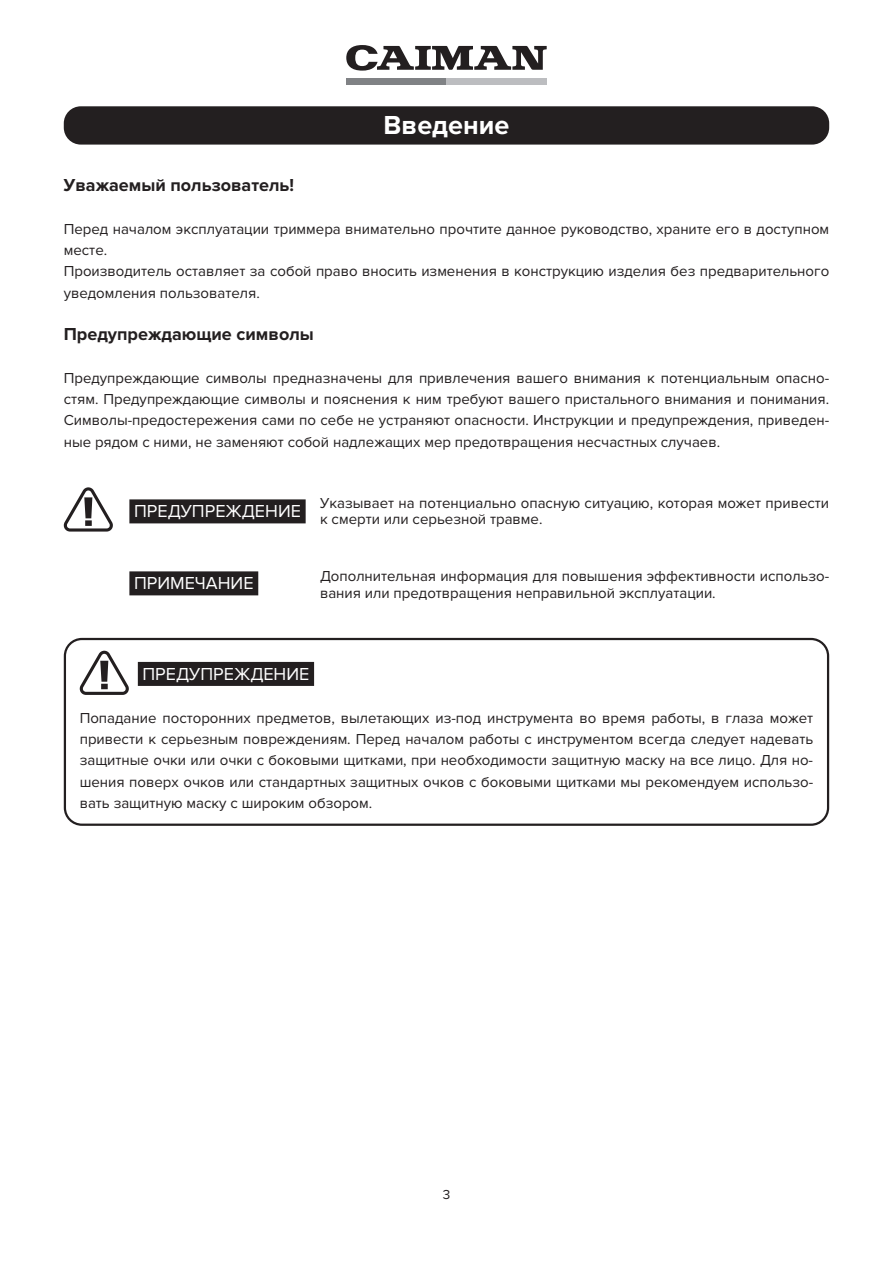
<style>
.page{position:relative;width:893px;height:1263px;background:#fff}
.page>*{position:absolute;margin:0;border:0;box-sizing:border-box;transform-origin:0 0}
.t1{font:700 27px "Proxima Nova";color:#fff}
.t2{font:700 18px "Proxima Nova";color:#231f20}
.t3{font:18px "Proxima Nova";color:#fff}
.t4{font:15px/21.3px "Proxima Nova";color:#231f20}
.t5{font:13.5px "Proxima Nova";color:#231f20}
</style>
<div class="page">
<svg style="left:346px;top:45px;width:201px;height:26px"></svg>
<div style="left:347px;top:78px;width:100px;height:7px;background:#808285"></div>
<div style="left:447px;top:78px;width:100px;height:7px;background:#bcbdc0"></div>
<div style="left:64px;top:106px;width:765px;height:39px;background:#231f20;border-radius:17px"></div>
<div style="left:129px;top:499px;width:177px;height:24px;background:#231f20"></div>
<div style="left:129px;top:571px;width:129px;height:24px;background:#231f20"></div>
<div style="left:64px;top:638px;width:765px;height:188px;border:2px solid #231f20;border-radius:17px"></div>
<svg style="left:80px;top:651px;width:49px;height:44px"></svg>
<div style="left:138px;top:662px;width:176px;height:24px;background:#231f20"></div>
<svg style="left:64px;top:487px;width:49px;height:44px"></svg>
<h1 class="t1" style="left:384px;top:109px;width:127px">Введение</h1>
<p class="t2" style="left:64px;top:175px;width:232px">Уважаемый пользователь!</p>
<p class="t4" style="left:64px;top:218px;width:767px">Перед началом эксплуатации триммера внимательно прочтите данное руководство, храните его в доступном месте.<br>Производитель оставляет за собой право вносить изменения в конструкцию изделия без предварительного уведомления пользователя.</p>
<p class="t2" style="left:64px;top:324px;width:252px">Предупреждающие символы</p>
<p class="t4" style="left:64px;top:367px;width:767px;text-align:justify">Предупреждающие символы предназначены для привлечения вашего внимания к потенциальным опасно&shy;стям. Предупреждающие символы и пояснения к ним требуют вашего пристального внимания и понимания.<br>Символы-предостережения сами по себе не устраняют опасности. Инструкции и предупреждения, приведен&shy;ные рядом с ними, не заменяют собой надлежащих мер предотвращения несчастных случаев.</p>
<p class="t3" style="left:134px;top:501px;width:168px">ПРЕДУПРЕЖДЕНИЕ</p>
<p class="t3" style="left:134px;top:573px;width:121px">ПРИМЕЧАНИЕ</p>
<p class="t4" style="left:320px;top:495px;width:511px;line-height:16.5px">Указывает на потенциально опасную ситуацию, которая может привести к смерти или серьезной травме.</p>
<p class="t4" style="left:320px;top:568px;width:511px;line-height:16.5px">Дополнительная информация для повышения эффективности использо&shy;вания или предотвращения неправильной эксплуатации.</p>
<p class="t3" style="left:142px;top:664px;width:168px">ПРЕДУПРЕЖДЕНИЕ</p>
<p class="t4" style="left:80px;top:707px;width:735px;text-align:justify">Попадание посторонних предметов, вылетающих из-под инструмента во время работы, в глаза может привести к серьезным повреждениям. Перед началом работы с инструментом всегда следует надевать защитные очки или очки с боковыми щитками, при необходимости защитную маску на все лицо. Для но&shy;шения поверх очков или стандартных защитных очков с боковыми щитками мы рекомендуем использо&shy;вать защитную маску с широким обзором.</p>
<p class="t5" style="left:443px;top:1186px;width:9px">3</p>
</div>
